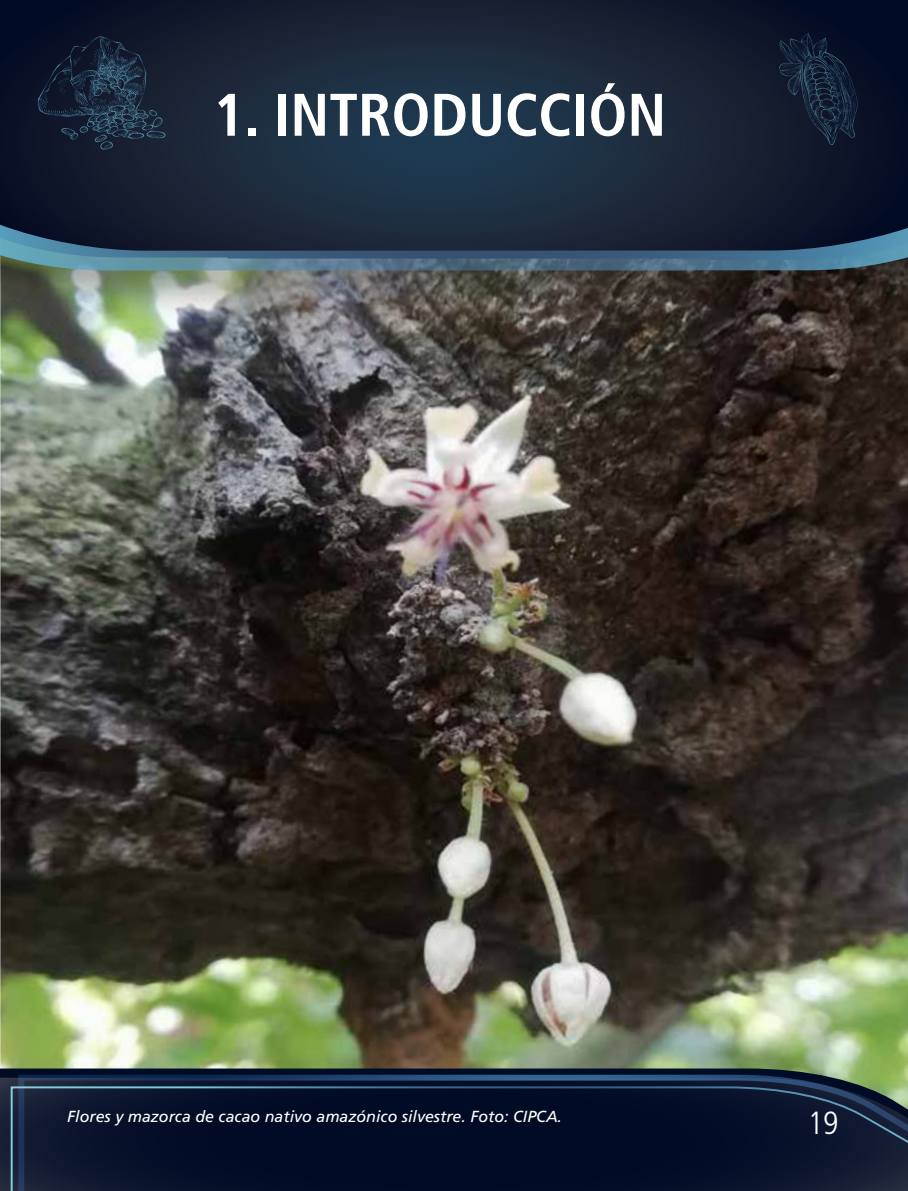
<style>
.page{position:relative;width:908px;height:1191px;background:#fff}
.page>*{position:absolute;margin:0;border:0;box-sizing:border-box;transform-origin:0 0}
.t1{font:700 condensed 60px "Frutiger LT Std";color:#fff}
.t2{font:300 condensed 32px "Frutiger LT Std";color:#fff}
.t3{font:italic 16px "Frutiger LT Std";color:#fff}
</style>
<div class="page">
<img style="left:0;top:347px;width:907px;height:721px">
<svg style="left:0;top:1068px;width:907px;height:9px;background:#2a383b"></svg>
<svg style="left:15px;top:1071px;width:892px;height:6px;background:#1a2f44"></svg>
<svg style="left:0;top:0;width:907px;height:347px;background:#2b3643"></svg>
<svg style="left:38px;top:36px;width:127px;height:114px;background:#19263b"></svg>
<svg style="left:0;top:1077px;width:907px;height:114px;background:#0a162f"></svg>
<svg style="left:778px;top:33px;width:79px;height:112px;background:#142035"></svg>
<h1 class="t1" style="left:213px;top:79px;width:454px">1. INTRODUCCIÓN</h1>
<p class="t3" style="left:67px;top:1107px;width:496px">Flores y mazorca de cacao nativo amazónico silvestre. Foto: CIPCA.</p>
<h2 class="t2" style="left:807px;top:1105px;width:32px">19</h2>
</div>
